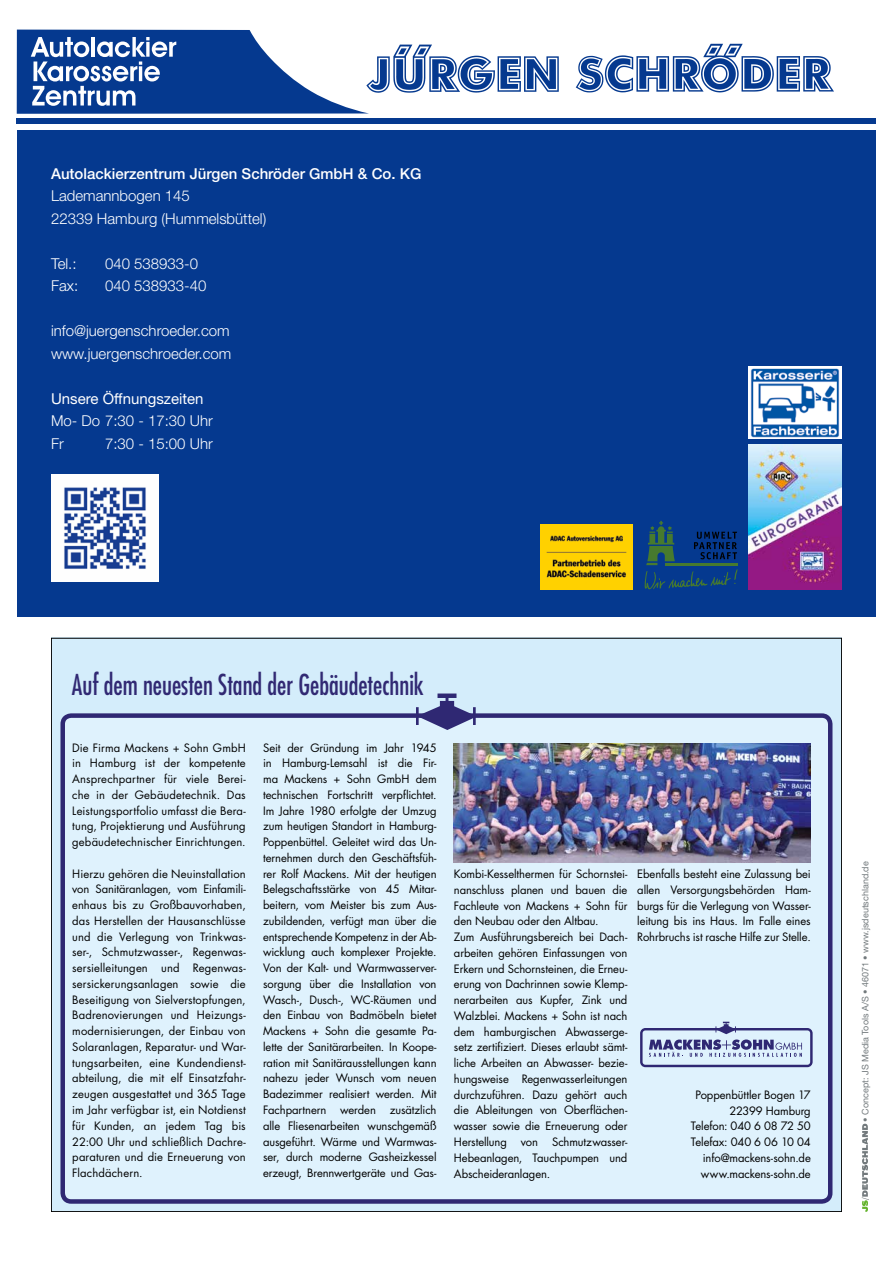
<style>
.page{position:relative;width:893px;height:1263px;background:#fff}
.page>*{position:absolute;margin:0;border:0;box-sizing:border-box;transform-origin:0 0}
.t1{font:300 30px "Helvetica Neue LT Std";color:#000}
.t2{font:condensed 28.05px "Futura Std";color:#312973;scale:.91 1}
.t3{font:300 15px/22.5px "Helvetica Neue LT Std";color:#fff}
.t4{font:500 15px "Helvetica Neue LT Std";color:#fff}
.t5{font:15px "Helvetica Neue LT Std";color:#fff}
.t6{font:11.25px/15.8px "Futura Std";letter-spacing:-.005em;color:#000;text-align:justify}
.t7{font:9px "Helvetica Neue LT Std";color:#72797c}
</style>
<div class="page">
<div style="left:17px;top:130px;width:859px;height:487px;background:#05398f"></div>
<img style="left:749px;top:367px;width:93px;height:71px">
<svg style="left:862px;top:1124px;width:7px;height:88px"></svg>
<img style="left:51px;top:474px;width:108px;height:108px">
<div style="left:16px;top:118px;width:859px;height:6px;background:#05398f"></div>
<svg style="left:576px;top:44px;width:258px;height:48px"></svg>
<svg style="left:17px;top:30px;width:542px;height:84px"></svg>
<div style="left:51px;top:638px;width:791px;height:574px;background:#d4edfb"></div>
<div style="left:63px;top:716px;width:767px;height:485px;background:#dff2fd;border-radius:9px"></div>
<div style="left:60px;top:713px;width:772px;height:491px;border:4px solid #2f2873;border-radius:9px"></div>
<svg style="left:640px;top:1021px;width:173px;height:47px"></svg>
<img style="left:454px;top:743px;width:357px;height:119px">
<svg style="left:416px;top:693px;width:61px;height:37px"></svg>
<svg style="left:645px;top:521px;width:93px;height:68px"></svg>
<img style="left:749px;top:444px;width:93px;height:145px">
<img style="left:540px;top:524px;width:93px;height:65px">
<h3 class="t4" style="left:51px;top:164px;width:372px">Autolackierzentrum Jürgen Schröder GmbH &amp; Co. KG</h3>
<h3 class="t3" style="left:51px;top:184px;width:217px">Lademannbogen 145<br>22339 Hamburg (Hummelsbüttel)</h3>
<h3 class="t3" style="left:51px;top:252px;width:27px">Tel.:</h3>
<h3 class="t3" style="left:105px;top:252px;width:95px">040 538933-0</h3>
<h3 class="t3" style="left:51px;top:274px;width:29px">Fax:</h3>
<h3 class="t3" style="left:105px;top:274px;width:103px">040 538933-40</h3>
<h3 class="t3" style="left:51px;top:319px;width:182px">info@juergenschroeder.com www.juergenschroeder.com</h3>
<h3 class="t5" style="left:51px;top:389px;width:154px">Unsere Öffnungszeiten</h3>
<h3 class="t3" style="left:51px;top:409px;width:163px">Mo- Do 7:30 - 17:30 Uhr<br>Fr</h3>
<h3 class="t3" style="left:105px;top:432px;width:109px">7:30 - 15:00 Uhr</h3>
<h2 class="t2" style="left:72px;top:668px;width:388px">Auf dem neuesten Stand der Gebäudetechnik</h2>
<p class="t6" style="left:72px;top:740px;width:175px">Die Firma Mackens + Sohn GmbH in Hamburg ist der kompetente Ansprechpartner für viele Berei&shy;che in der Gebäudetechnik. Das Leistungsportfolio umfasst die Bera&shy;tung, Projektierung und Ausführung gebäudetechnischer Einrichtungen.</p>
<p class="t6" style="left:72px;top:866px;width:175px">Hierzu gehören die Neuinstallation von Sanitäranlagen, vom Einfamili&shy;enhaus bis zu Großbauvorhaben, das Herstellen der Hausanschlüsse und die Verlegung von Trinkwas&shy;ser-, Schmutzwasser-, Regenwas&shy;sersielleitungen und Regenwas&shy;sersickerungsanlagen sowie die Beseitigung von Sielverstopfungen, Badrenovierungen und Heizungs&shy;modernisierungen, der Einbau von Solaranlagen, Reparatur- und War&shy;tungsarbeiten, eine Kundendienst&shy;abteilung, die mit elf Einsatzfahr&shy;zeugen ausgestattet und 365 Tage im Jahr verfügbar ist, ein Notdienst für Kunden, an jedem Tag bis 22:00 Uhr und schließlich Dachre&shy;paraturen und die Erneuerung von Flachdächern.</p>
<p class="t6" style="left:263px;top:740px;width:175px">Seit der Gründung im Jahr 1945 in Hamburg-Lemsahl ist die Fir&shy;ma Mackens + Sohn GmbH dem technischen Fortschritt verpflichtet.<br>Im Jahre 1980 erfolgte der Umzug zum heutigen Standort in Hamburg-Poppenbüttel. Geleitet wird das Un&shy;ternehmen durch den Geschäftsfüh&shy;rer Rolf Mackens. Mit der heutigen Belegschaftsstärke von 45 Mitar&shy;beitern, vom Meister bis zum Aus&shy;zubildenden, verfügt man über die entsprechende Kompetenz in der Ab&shy;wicklung auch komplexer Projekte.<br>Von der Kalt- und Warmwasserver&shy;sorgung über die Installation von Wasch-, Dusch-, WC-Räumen und den Einbau von Badmöbeln bietet Mackens + Sohn die gesamte Pa&shy;lette der Sanitärarbeiten. In Koope&shy;ration mit Sanitärausstellungen kann nahezu jeder Wunsch vom neuen Badezimmer realisiert werden. Mit Fachpartnern werden zusätzlich alle Fliesenarbeiten wunschgemäß ausgeführt. Wärme und Warmwas&shy;ser, durch moderne Gasheizkessel erzeugt, Brennwertgeräte und Gas-</p>
<p class="t6" style="left:454px;top:866px;width:175px;text-align:left">Kombi-Kesselthermen für Schornstei&shy;nanschluss planen und bauen die Fachleute von Mackens + Sohn für den Neubau oder den Altbau.<br>Zum Ausführungsbereich bei Dach&shy;arbeiten gehören Einfassungen von Erkern und Schornsteinen, die Erneu&shy;erung von Dachrinnen sowie Klemp&shy;nerarbeiten aus Kupfer, Zink und Walzblei. Mackens + Sohn ist nach dem hamburgischen Abwasserge&shy;setz zertifiziert. Dieses erlaubt sämt&shy;liche Arbeiten an Abwasser- bezie&shy;hungsweise Regenwasserleitungen durchzuführen. Dazu gehört auch die Ableitungen von Oberflächen&shy;wasser sowie die Erneuerung oder Herstellung von Schmutzwasser-Hebeanlagen, Tauchpumpen und Abscheideranlagen.</p>
<p class="t6" style="left:637px;top:866px;width:175px">Ebenfalls besteht eine Zulassung bei allen Versorgungsbehörden Ham&shy;burgs für die Verlegung von Wasser&shy;leitung bis ins Haus. Im Falle eines Rohrbruchs ist rasche Hilfe zur Stelle.</p>
<p class="t6" style="left:691px;top:1087px;width:122px;text-align:right">Poppenbüttler Bogen 17<br>22399 Hamburg<br>Telefon: 040 6 08 72 50<br>Telefax: 040 6 06 10 04 info@mackens-sohn.de www.mackens-sohn.de</p>
<h1 class="t1" style="left:217px;top:1087px;width:313px">Mackens &amp; Sohn 95242</h1>
<p class="t7" style="left:860px;top:1121px;width:262px;rotate:-90deg">• Concept: JS Media Tools A/S • 46071 • www.jsdeutschland.de</p>
</div>
